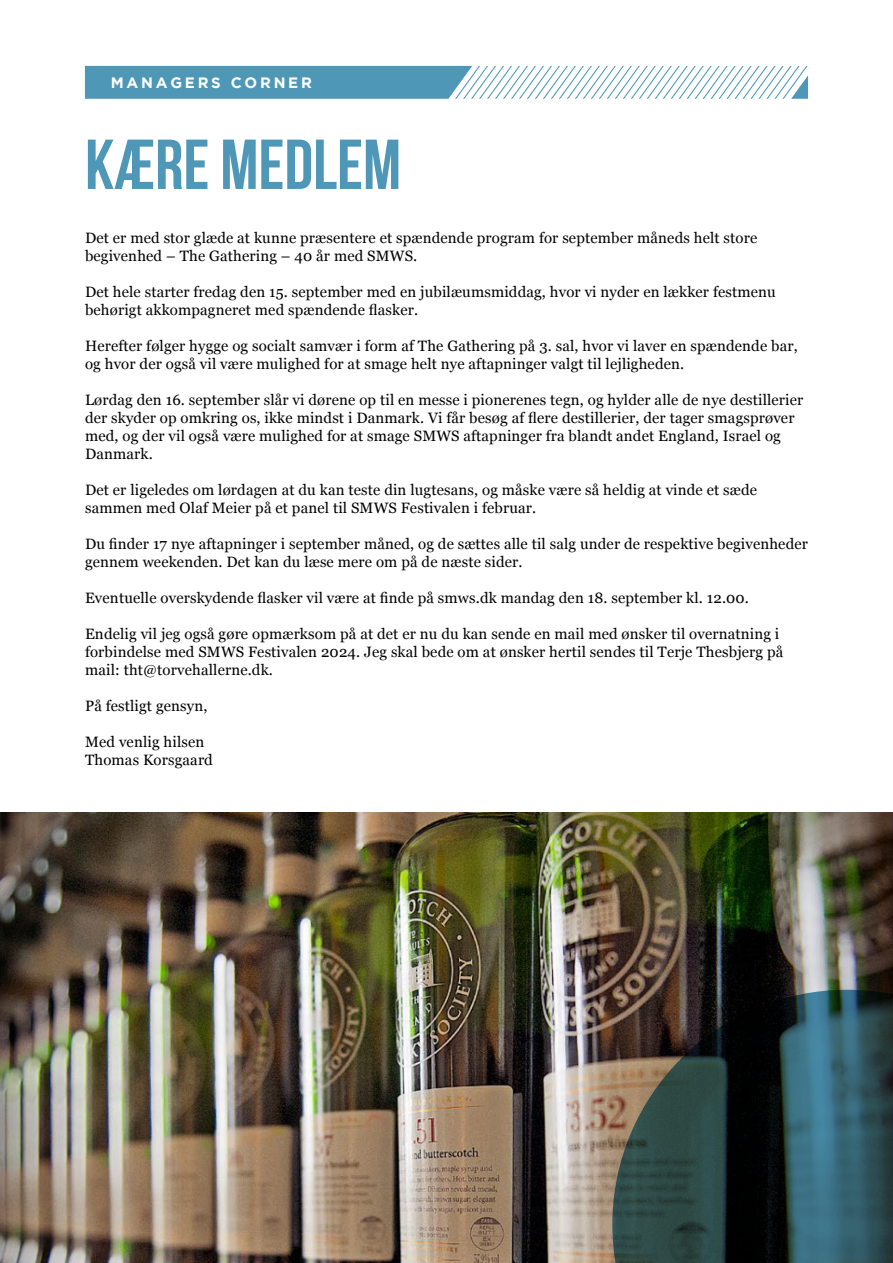
<style>
.page{position:relative;width:893px;height:1263px;background:#fff}
.page>*{position:absolute;margin:0;border:0;box-sizing:border-box;transform-origin:0 0}
.t1{font:700 70.5px "Bebas Neue";color:#4e97b7}
.t2{font:15px/18px "Georgia";letter-spacing:.01em;color:#000001}
.t3{font:700 15px "Gotham";letter-spacing:.185em;color:#fff}
</style>
<div class="page">
<svg style="left:85px;top:66px;width:723px;height:33px"></svg>
<img style="left:0;top:812px;width:893px;height:451px">
<svg style="left:612px;top:990px;width:281px;height:273px;background:#2d4244"></svg>
<p class="t3" style="left:111px;top:74px;width:203px">MANAGERS CORNER</p>
<p class="t1" style="left:85px;top:126px;width:318px">KÆRE MEDLEM</p>
<p class="t2" style="left:85px;top:228px;width:674px">Det er med stor glæde at kunne præsentere et spændende program for september måneds helt store begivenhed – The Gathering – 40 år med SMWS.</p>
<p class="t2" style="left:85px;top:282px;width:692px">Det hele starter fredag den 15. september med en jubilæumsmiddag, hvor vi nyder en lækker festmenu behørigt akkompagneret med spændende flasker.</p>
<p class="t2" style="left:85px;top:336px;width:714px">Herefter følger hygge og socialt samvær i form af The Gathering på 3. sal, hvor vi laver en spændende bar, og hvor der også vil være mulighed for at smage helt nye aftapninger valgt til lejligheden.</p>
<p class="t2" style="left:85px;top:390px;width:720px">Lørdag den 16. september slår vi dørene op til en messe i pionerenes tegn, og hylder alle de nye destillerier der skyder op omkring os, ikke mindst i Danmark. Vi får besøg af flere destillerier, der tager smagsprøver med, og der vil også være mulighed for at smage SMWS aftapninger fra blandt andet England, Israel og Danmark.</p>
<p class="t2" style="left:85px;top:480px;width:673px">Det er ligeledes om lørdagen at du kan teste din lugtesans, og måske være så heldig at vinde et sæde sammen med Olaf Meier på et panel til SMWS Festivalen i februar.</p>
<p class="t2" style="left:85px;top:534px;width:724px">Du finder 17 nye aftapninger i september måned, og de sættes alle til salg under de respektive begivenheder gennem weekenden. Det kan du læse mere om på de næste sider.</p>
<p class="t2" style="left:85px;top:588px;width:665px">Eventuelle overskydende flasker vil være at finde på smws.dk mandag den 18. september kl. 12.00.</p>
<p class="t2" style="left:85px;top:624px;width:700px">Endelig vil jeg også gøre opmærksom på at det er nu du kan sende en mail med ønsker til overnatning i forbindelse med SMWS Festivalen 2024. Jeg skal bede om at ønsker hertil sendes til Terje Thesbjerg på mail: tht@torvehallerne.dk.</p>
<p class="t2" style="left:85px;top:696px;width:124px">På festligt gensyn,</p>
<p class="t2" style="left:85px;top:732px;width:121px">Med venlig hilsen</p>
<p class="t2" style="left:85px;top:750px;width:129px">Thomas Korsgaard</p>
</div>
